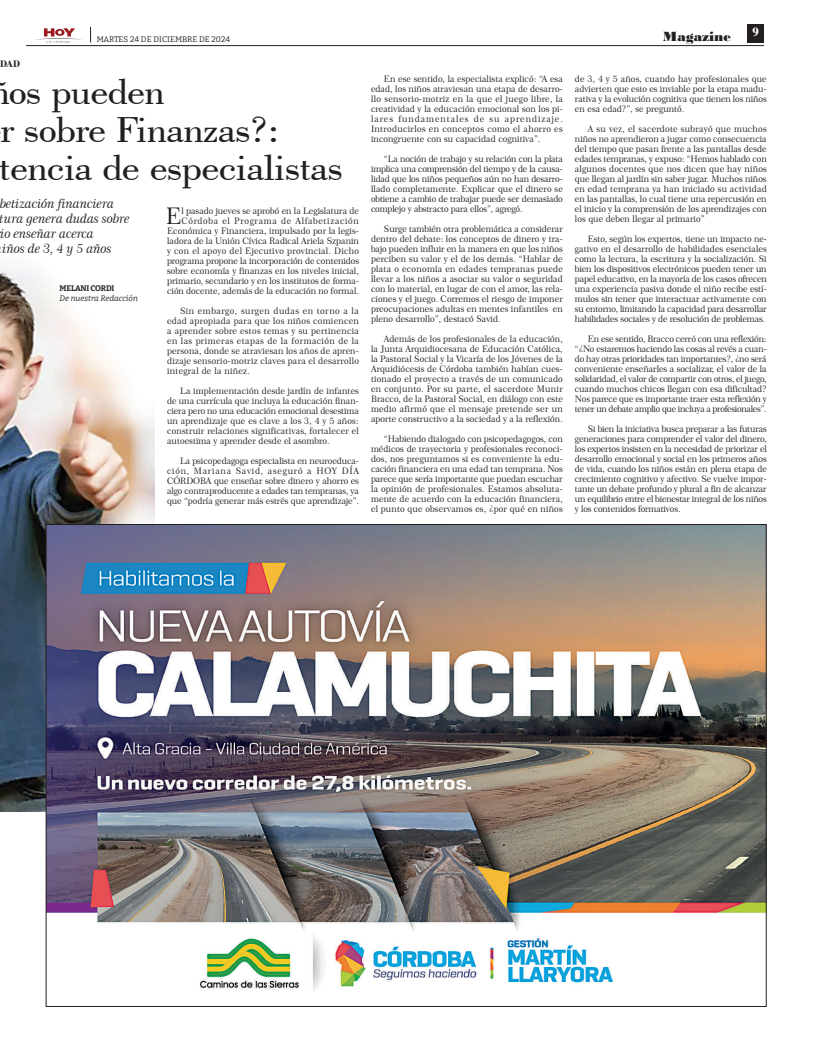
<style>
.page{position:relative;width:823px;height:1049px;background:#fff}
.page>*{position:absolute;margin:0;border:0;box-sizing:border-box;transform-origin:0 0}
.t1{font:38px/38px "Bodoni BT";letter-spacing:-.02em;color:#231f20;scale:1.08 1}
.t2{font:22.9px "Century 751 BT Roman B";color:#231f20}
.t3{font:14px "Bodoni MT Black";color:#231f20}
.t4{font:13px/15px "Century 751 BT Italic B";letter-spacing:-.03em;color:#231f20}
.t5{font:700 13px "Bodoni";color:#fff}
.t6{font:700 10px "Bodoni";color:#231f20}
.t7{font:9px/10px "Century 751 BT Roman B";color:#231f20;text-align:justify}
.t8{font:8px "Bitter";color:#231f20}
.t9{font:italic 8px "Bitter";color:#231f20}
.t10{font:700 8px "Bitter";letter-spacing:-.025em;color:#231f20}
</style>
<div class="page">
<img style="left:0;top:266px;width:154px;height:546px">
<hr style="left:26px;top:45px;width:737px;height:1px;background:#231f20">
<svg style="left:90px;top:27px;width:1px;height:15px"></svg>
<svg style="left:35px;top:28px;width:47px;height:15px"></svg>
<div style="left:746px;top:25px;width:17px;height:18px;background:#231f20"></div>
<img style="left:48px;top:526px;width:716px;height:464px">
<p class="t6" style="left:0;top:58px;width:22px">DAD</p>
<p class="t8" style="left:97px;top:34px;width:135px">MARTES 24 DE DICIEMBRE DE 2024</p>
<h3 class="t3" style="left:662px;top:28px;width:70px">Magazine</h3>
<h3 class="t5" style="left:752px;top:25px;width:8px">9</h3>
<h1 class="t1" style="left:0;top:72px;width:319px">os pueden<br>r sobre Finanzas?: tencia de especialistas</h1>
<h3 class="t4" style="left:-1px;top:196px;width:132px">betización financiera tura genera dudas sobre io enseñar acerca<br>iños de 3, 4 y 5 años</h3>
<p class="t10" style="left:60px;top:283px;width:56px">MELANI CORDI</p>
<p class="t9" style="left:60px;top:293px;width:80px">De nuestra Redacción</p>
<p class="t7" style="left:167px;top:205px;width:193px;text-align:right">l pasado jueves se aprobó en la Legislatura de Córdoba el Programa de Alfabetización Económica y Financiera, impulsado por la legis&shy;ladora de la Unión Cívica Radical Ariela Szpanin y con el apoyo del Ejecutivo provincial. Dicho programa propone la incorporación de contenidos sobre economía y finanzas en los niveles inicial, primario, secundario y en los institutos de forma&shy;ción docente, además de la educación no formal.</p>
<p class="t7" style="left:167px;top:305px;width:193px;text-indent:13px">Sin embargo, surgen dudas en torno a la edad apropiada para que los niños comiencen a aprender sobre estos temas y su pertinencia en las primeras etapas de la formación de la persona, donde se atraviesan los años de apren&shy;dizaje sensorio-motriz claves para el desarrollo integral de la niñez.</p>
<p class="t7" style="left:167px;top:385px;width:193px;text-indent:13px">La implementación desde jardín de infantes de una currícula que incluya la educación finan&shy;ciera pero no una educación emocional desestima un aprendizaje que es clave a los 3, 4 y 5 años: construir relaciones significativas, fortalecer el autoestima y aprender desde el asombro.</p>
<p class="t7" style="left:167px;top:455px;width:193px;text-indent:13px">La psicopedagoga especialista en neuroeduca&shy;ción, Mariana Savid, aseguró a HOY DÍA CÓRDOBA que enseñar sobre dinero y ahorro es algo contraproducente a edades tan tempranas, ya que “podría generar más estrés que aprendizaje”.</p>
<h2 class="t2" style="left:166px;top:202px;width:17px">E</h2>
<p class="t7" style="left:371px;top:74px;width:193px;text-indent:13px">En ese sentido, la especialista explicó: “A esa edad, los niños atraviesan una etapa de desarro&shy;llo sensorio-motriz en la que el juego libre, la creatividad y la educación emocional son los pi&shy;lares fundamentales de su aprendizaje.<br>Introducirlos en conceptos como el ahorro es incongruente con su capacidad cognitiva”.</p>
<p class="t7" style="left:371px;top:154px;width:193px;text-indent:13px">“La noción de trabajo y su relación con la plata implica una comprensión del tiempo y de la causa&shy;lidad que los niños pequeños aún no han desarro&shy;llado completamente. Explicar que el dinero se obtiene a cambio de trabajar puede ser demasiado complejo y abstracto para ellos”, agregó.</p>
<p class="t7" style="left:371px;top:224px;width:193px;text-indent:13px">Surge también otra problemática a considerar dentro del debate: los conceptos de dinero y tra&shy;bajo pueden influir en la manera en que los niños perciben su valor y el de los demás. “Hablar de plata o economía en edades tempranas puede llevar a los niños a asociar su valor o seguridad con lo material, en lugar de con el amor, las rela&shy;ciones y el juego. Corremos el riesgo de imponer preocupaciones adultas en mentes infantiles en pleno desarrollo”, destacó Savid.</p>
<p class="t7" style="left:371px;top:334px;width:193px;text-indent:13px">Además de los profesionales de la educación, la Junta Arquidiocesana de Educación Católica, la Pastoral Social y la Vicaría de los Jóvenes de la Arquidiócesis de Córdoba también habían cues&shy;tionado el proyecto a través de un comunicado en conjunto. Por su parte, el sacerdote Munir Bracco, de la Pastoral Social, en diálogo con este medio afirmó que el mensaje pretende ser un aporte constructivo a la sociedad y a la reflexión.</p>
<p class="t7" style="left:371px;top:434px;width:193px;text-indent:13px">“Habiendo dialogado con psicopedagogos, con médicos de trayectoria y profesionales reconoci&shy;dos, nos preguntamos si es conveniente la edu&shy;cación financiera en una edad tan temprana. Nos parece que sería importante que puedan escuchar la opinión de profesionales. Estamos absoluta&shy;mente de acuerdo con la educación financiera, el punto que observamos es, ¿por qué en niños</p>
<p class="t7" style="left:574px;top:74px;width:193px">de 3, 4 y 5 años, cuando hay profesionales que advierten que esto es inviable por la etapa madu&shy;rativa y la evolución cognitiva que tienen los niños en esa edad?”, se preguntó.</p>
<p class="t7" style="left:574px;top:124px;width:193px;text-indent:13px">A su vez, el sacerdote subrayó que muchos niños no aprendieron a jugar como consecuencia del tiempo que pasan frente a las pantallas desde edades tempranas, y expuso: “Hemos hablado con algunos docentes que nos dicen que hay niños que llegan al jardín sin saber jugar. Muchos niños en edad temprana ya han iniciado su actividad en las pantallas, lo cual tiene una repercusión en el inicio y la comprensión de los aprendizajes con los que deben llegar al primario”</p>
<p class="t7" style="left:574px;top:234px;width:193px;text-indent:13px">Esto, según los expertos, tiene un impacto ne&shy;gativo en el desarrollo de habilidades esenciales como la lectura, la escritura y la socialización. Si bien los dispositivos electrónicos pueden tener un papel educativo, en la mayoría de los casos ofrecen una experiencia pasiva donde el niño recibe estí&shy;mulos sin tener que interactuar activamente con su entorno, limitando la capacidad para desarrollar habilidades sociales y de resolución de problemas.</p>
<p class="t7" style="left:574px;top:334px;width:193px;text-indent:13px">En ese sentido, Bracco cerró con una reflexión: “¿No estaremos haciendo las cosas al revés a cuan&shy;do hay otras prioridades tan importantes?, ¿no será conveniente enseñarles a socializar, el valor de la solidaridad, el valor de compartir con otros, el juego, cuando muchos chicos llegan con esa dificultad?<br>Nos parece que es importante traer esta reflexión y tener un debate amplio que incluya a profesionales”.</p>
<p class="t7" style="left:574px;top:424px;width:193px;text-indent:13px">Si bien la iniciativa busca preparar a las futuras generaciones para comprender el valor del dinero, los expertos insisten en la necesidad de priorizar el desarrollo emocional y social en los primeros años de vida, cuando los niños están en plena etapa de crecimiento cognitivo y afectivo. Se vuelve impor&shy;tante un debate profundo y plural a fin de alcanzar un equilibrio entre el bienestar integral de los niños y los contenidos formativos.</p>
</div>
